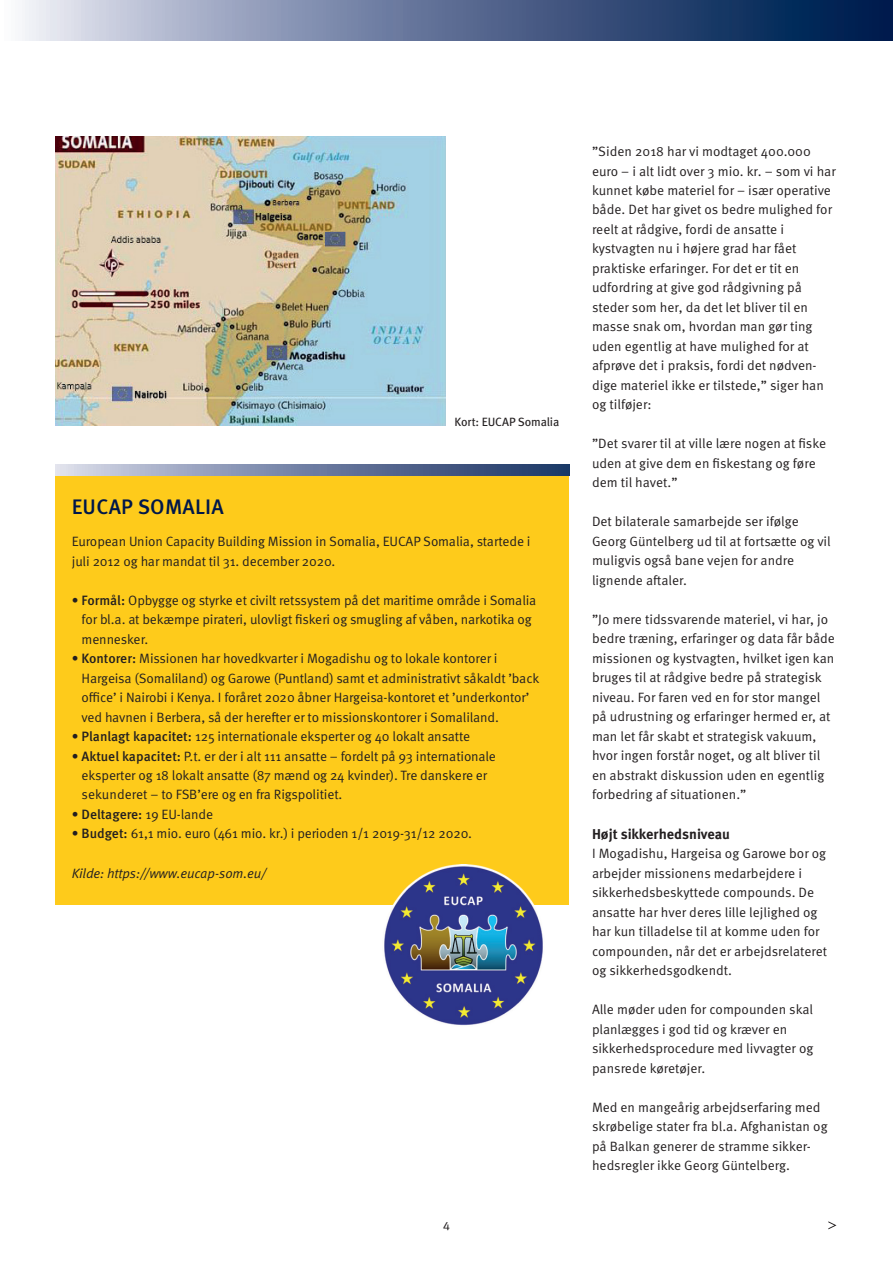
<style>
.page{position:relative;width:893px;height:1263px;background:#fff}
.page>*{position:absolute;margin:0;border:0;box-sizing:border-box;transform-origin:0 0}
.t1{font:500 21px "Meta OT";letter-spacing:.005em;color:#00174a}
.t2{font:700 14.25px "Meta OT";letter-spacing:-.005em;color:#231f20}
.t3{font:13.5px/19.5px "Meta OT Norm";color:#231f20}
.t4{font:13.5px/19.5px "Meta OT Norm";letter-spacing:-.02em;color:#231f20}
.t5{font:13.5px "Meta OT Norm Ita";letter-spacing:-.01em;color:#231f20}
.t6{font:500 13.5px "Meta OT";color:#231f20}
.t7{font:12px "Meta OT";letter-spacing:-.01em;color:#231f20}
.t8{font:12px "Meta OT Norm";color:#231f20;scale:1.1 1}
.s1{font-family:"Meta OT";font-weight:500}
.s2{font-family:"Meta OT Norm";font-weight:400}
</style>
<div class="page">
<svg style="left:22px;top:0;width:871px;height:40px;background:#617497"></svg>
<svg style="left:828px;top:1221px;width:8px;height:8px"></svg>
<img style="left:55px;top:136px;width:391px;height:290px">
<div style="left:55px;top:475px;width:514px;height:429px;background:#fecb1b"></div>
<svg style="left:55px;top:465px;width:514px;height:10px;background:#7382a4"></svg>
<img style="left:382px;top:864px;width:162px;height:162px">
<p class="t7" style="left:454px;top:414px;width:106px">Kort: EUCAP Somalia</p>
<h1 class="t1" style="left:72px;top:494px;width:154px">EUCAP SOMALIA</h1>
<p class="t4" style="left:72px;top:532px;width:460px">European Union Capacity Building Mission in Somalia, EUCAP Somalia, startede i juli 2012 og har mandat til 31. december 2020.</p>
<p class="t4" style="left:82px;top:590px;width:456px;text-indent:-10px"><span class="s1">• Formål:</span> Opbygge og styrke et civilt retssystem på det maritime område i Somalia for bl.a. at bekæmpe pirateri, ulovligt fiskeri og smugling af våben, narkotika og mennesker.</p>
<p class="t4" style="left:82px;top:649px;width:459px;text-indent:-10px"><span class="s1">• Kontorer:</span> Missionen har hovedkvarter i Mogadishu og to lokale kontorer i Hargeisa (Somaliland) og Garowe (Puntland) samt et administrativt såkaldt ’back office’ i Nairobi i Kenya. I foråret 2020 åbner Hargeisa-kontoret et ’underkontor’ ved havnen i Berbera, så der herefter er to missionskontorer i Somaliland.</p>
<p class="t3" style="left:72px;top:727px;width:400px"><span class="s1">• Planlagt kapacitet:</span> 125 internationale eksperter og 40 lokalt ansatte</p>
<p class="t3" style="left:82px;top:746px;width:416px;text-indent:-10px"><span class="s1">• Aktuel kapacitet:</span> P.t. er der i alt 111 ansatte – fordelt på 93 internationale eksperter og 18 lokalt ansatte (87 mænd og 24 kvinder). Tre danskere er sekunderet – to FSB’ere og en fra Rigspolitiet.</p>
<p class="t6" style="left:72px;top:806px;width:143px">• Deltagere: <span class="s2">19 EU-lande</span></p>
<p class="t4" style="left:72px;top:824px;width:402px"><span class="s1">• Budget:</span> 61,1 mio. euro (461 mio. kr.) i perioden 1/1 2019-31/12 2020.</p>
<p class="t5" style="left:72px;top:865px;width:197px">Kilde: https://www.eucap-som.eu/</p>
<p class="t8" style="left:443px;top:1218px;width:8px">4</p>
<p class="t3" style="left:592px;top:142px;width:245px">”Siden 2018 har vi modtaget 400.000 euro – i alt lidt over 3 mio. kr. – som vi har kunnet købe materiel for – især operative både. Det har givet os bedre mulighed for reelt at rådgive, fordi de ansatte i kystvagten nu i højere grad har fået praktiske erfaringer. For det er tit en udfordring at give god rådgivning på steder som her, da det let bliver til en masse snak om, hvordan man gør ting uden egentlig at have mulighed for at afprøve det i praksis, fordi det nødven&shy;dige materiel ikke er tilstede,” siger han og tilføjer:</p>
<p class="t3" style="left:592px;top:434px;width:236px">”Det svarer til at ville lære nogen at fiske uden at give dem en fiskestang og føre dem til havet.”</p>
<p class="t3" style="left:592px;top:512px;width:240px">Det bilaterale samarbejde ser ifølge Georg Güntelberg ud til at fortsætte og vil muligvis også bane vejen for andre lignende aftaler.</p>
<p class="t3" style="left:592px;top:610px;width:244px">”Jo mere tidssvarende materiel, vi har, jo bedre træning, erfaringer og data får både missionen og kystvagten, hvilket igen kan bruges til at rådgive bedre på strategisk niveau. For faren ved en for stor mangel på udrustning og erfaringer hermed er, at man let får skabt et strategisk vakuum, hvor ingen forstår noget, og alt bliver til en abstrakt diskussion uden en egentlig forbedring af situationen.”</p>
<p class="t2" style="left:592px;top:825px;width:139px">Højt sikkerhedsniveau</p>
<p class="t3" style="left:592px;top:844px;width:237px">I Mogadishu, Hargeisa og Garowe bor og arbejder missionens medarbejdere i sikkerhedsbeskyttede compounds. De ansatte har hver deres lille lejlighed og har kun tilladelse til at komme uden for compounden, når det er arbejdsrelateret og sikkerhedsgodkendt.</p>
<p class="t3" style="left:592px;top:1000px;width:223px">Alle møder uden for compounden skal planlægges i god tid og kræver en sikkerhedsprocedure med livvagter og pansrede køretøjer.</p>
<p class="t3" style="left:592px;top:1097px;width:237px">Med en mangeårig arbejdserfaring med skrøbelige stater fra bl.a. Afghanistan og på Balkan generer de stramme sikker&shy;hedsregler ikke Georg Güntelberg.</p>
</div>
